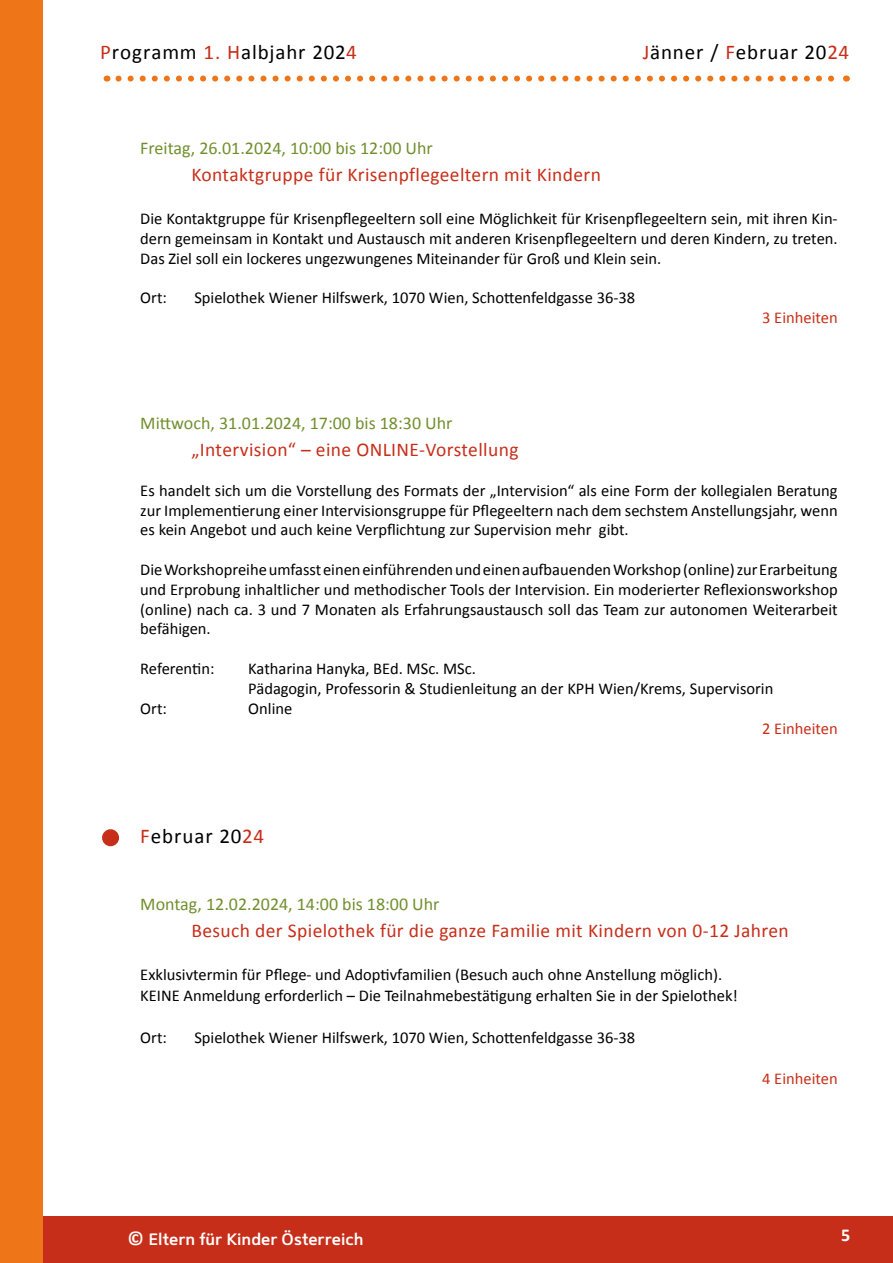
<style>
.page{position:relative;width:893px;height:1263px;background:#fff}
.page>*{position:absolute;margin:0;border:0;box-sizing:border-box;transform-origin:0 0}
.t1{font:21px "Calibri";letter-spacing:.04em;color:#000}
.Seminarüberschrift{font:19.5px "Calibri";letter-spacing:.02em;color:#c72e19}
.t2{font:700 18.15px "Calibri";color:#fff}
.Datum{font:18px "Calibri";color:#718f2d}
.Fliesstext{font:16.5px/19.8px "Calibri";color:#000;text-align:justify}
.Einheiten{font:16.5px "Calibri";color:#c72e19}
.t3{font:600 16.5px "Mentone";color:#fff}
.s1{color:#c72e19}
.s2{font-family:"Calibri";font-weight:700;font-size:19.8px}
</style>
<div class="page">
<div style="left:0;top:1216px;width:893px;height:47px;background:#c72e19"></div>
<div style="left:0;top:0;width:43px;height:1263px;background:#ee7518"></div>
<svg style="left:118px;top:76px;width:716px;height:6px"></svg>
<div style="left:102px;top:829px;width:17px;height:17px;background:#c72e19;border-radius:50%"></div>
<p class="t1" style="left:100px;top:39px;width:258px"><span class="s1">P</span>rogramm <span class="s1">1. H</span>albjahr 202<span class="s1">4</span></p>
<p class="t1" style="left:643px;top:39px;width:208px"><span class="s1">J</span>änner / <span class="s1">F</span>ebruar 20<span class="s1">24</span></p>
<p class="Datum" style="left:140px;top:137px;width:294px">Freitag, 26.01.2024, 10:00 bis 12:00 Uhr</p>
<p class="Seminarüberschrift" style="left:191px;top:162px;width:411px">Kontaktgruppe für Krisenpflegeeltern mit Kindern</p>
<p class="Fliesstext" style="left:140px;top:208px;width:699px">Die Kontaktgruppe für Krisenpflegeeltern soll eine Möglichkeit für Krisenpflegeeltern sein, mit ihren Kin&shy;dern gemeinsam in Kontakt und Austausch mit anderen Krisenpflegeeltern und deren Kindern, zu treten.</p>
<p class="Fliesstext" style="left:140px;top:247px;width:523px">Das Ziel soll ein lockeres ungezwungenes Miteinander für Groß und Klein sein.</p>
<p class="Fliesstext" style="left:140px;top:287px;width:28px">Ort:</p>
<p class="Fliesstext" style="left:194px;top:287px;width:442px">Spielothek Wiener Hilfswerk, 1070 Wien, Schottenfeldgasse 36-38</p>
<p class="Einheiten" style="left:762px;top:307px;width:77px">3 Einheiten</p>
<p class="Datum" style="left:140px;top:412px;width:314px">Mittwoch, 31.01.2024, 17:00 bis 18:30 Uhr</p>
<p class="Seminarüberschrift" style="left:191px;top:438px;width:329px">„Intervision“ – eine ONLINE-Vorstellung</p>
<p class="Fliesstext" style="left:140px;top:480px;width:699px">Es handelt sich um die Vorstellung des Formats der „Intervision“ als eine Form der kollegialen Beratung zur Implementierung einer Intervisionsgruppe für Pflegeeltern nach dem sechstem Anstellungsjahr, wenn es kein Angebot und auch keine Verpflichtung zur Supervision mehr gibt.</p>
<p class="Fliesstext" style="left:140px;top:559px;width:699px">Die Workshopreihe umfasst einen einführenden und einen aufbauenden Workshop (online) zur Erarbeitung und Erprobung inhaltlicher und methodischer Tools der Intervision. Ein moderierter Reflexionsworkshop (online) nach ca. 3 und 7 Monaten als Erfahrungsaustausch soll das Team zur autonomen Weiterarbeit befähigen.</p>
<p class="Fliesstext" style="left:140px;top:658px;width:76px">Referentin:</p>
<p class="Fliesstext" style="left:248px;top:658px;width:229px">Katharina Hanyka, BEd. MSc. MSc.</p>
<p class="Fliesstext" style="left:248px;top:678px;width:527px">Pädagogin, Professorin &amp; Studienleitung an der KPH Wien/Krems, Supervisorin</p>
<p class="Fliesstext" style="left:140px;top:697px;width:28px">Ort:</p>
<p class="Fliesstext" style="left:248px;top:697px;width:46px">Online</p>
<p class="Einheiten" style="left:762px;top:718px;width:77px">2 Einheiten</p>
<p class="t1" style="left:140px;top:823px;width:125px"><span class="s1">F</span>ebruar 20<span class="s1">24</span></p>
<p class="Datum" style="left:140px;top:893px;width:301px">Montag, 12.02.2024, 14:00 bis 18:00 Uhr</p>
<p class="Seminarüberschrift" style="left:191px;top:918px;width:599px">Besuch der Spielothek für die ganze Familie mit Kindern von 0-12 Jahren</p>
<p class="Fliesstext" style="left:140px;top:964px;width:583px">Exklusivtermin für Pflege- und Adoptivfamilien (Besuch auch ohne Anstellung möglich).</p>
<p class="Fliesstext" style="left:140px;top:985px;width:599px">KEINE Anmeldung erforderlich – Die Teilnahmebestätigung erhalten Sie in der Spielothek!</p>
<p class="Fliesstext" style="left:140px;top:1027px;width:28px">Ort:</p>
<p class="Fliesstext" style="left:194px;top:1027px;width:442px">Spielothek Wiener Hilfswerk, 1070 Wien, Schottenfeldgasse 36-38</p>
<p class="Einheiten" style="left:762px;top:1068px;width:77px">4 Einheiten</p>
<p class="t3" style="left:128px;top:1229px;width:237px"><span class="s2">©</span> Eltern für Kinder Österreich</p>
<p class="t2" style="left:841px;top:1223px;width:11px">5</p>
</div>
